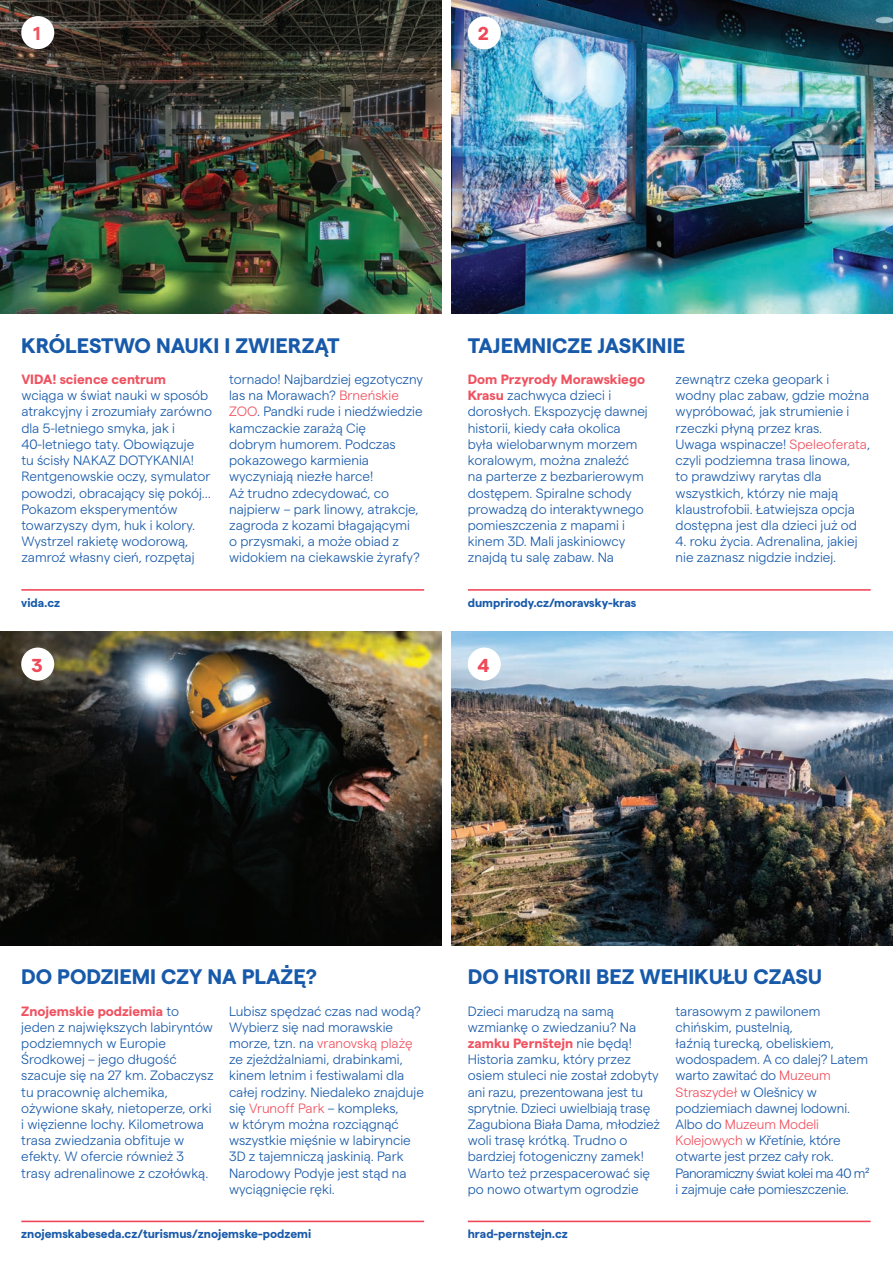
<style>
.page{position:relative;width:893px;height:1263px;background:#fff}
.page>*{position:absolute;margin:0;border:0;box-sizing:border-box;transform-origin:0 0}
.t1{font:700 21px "Matter SQ";color:#185aaa}
.t2{font:700 18.75px "Matter SQ";color:#ef4858}
.t3{font:700 18.75px "Matter SQ";color:#ef5260}
.t4{font:300 13.5px/16.2px "Matter SQ";color:#185aaa}
.t5{font:700 13.5px "Matter SQ";color:#ef5260}
.t6{font:700 12px "Matter";color:#185aaa}
.s1{color:#ef5260}
.s2{font-weight:700;color:#ef5260}
</style>
<div class="page">
<img style="left:452px;top:0;width:441px;height:314px">
<hr style="left:21px;top:589px;width:403px;height:2px;background:#ef4858">
<hr style="left:468px;top:589px;width:403px;height:2px;background:#ef4858">
<img style="left:0;top:0;width:441px;height:314px">
<div style="left:21px;top:16px;width:33px;height:33px;background:#fff;border-radius:50%"></div>
<div style="left:468px;top:16px;width:33px;height:33px;background:#fff;border-radius:50%"></div>
<img style="left:452px;top:631px;width:441px;height:314px">
<hr style="left:21px;top:1220px;width:403px;height:2px;background:#ef4858">
<hr style="left:468px;top:1220px;width:403px;height:2px;background:#ef4858">
<img style="left:0;top:631px;width:441px;height:314px">
<div style="left:21px;top:648px;width:33px;height:33px;background:#fff;border-radius:50%"></div>
<div style="left:468px;top:648px;width:33px;height:33px;background:#fff;border-radius:50%"></div>
<h2 class="t3" style="left:33px;top:20px;width:9px">1</h2>
<h2 class="t2" style="left:478px;top:20px;width:12px">2</h2>
<h1 class="t1" style="left:21px;top:330px;width:320px">KRÓLESTWO NAUKI I ZWIERZĄT</h1>
<h1 class="t1" style="left:468px;top:330px;width:219px">TAJEMNICZE JASKINIE</h1>
<p class="t5" style="left:21px;top:369px;width:146px">VIDA! science centrum</p>
<p class="t4" style="left:21px;top:386px;width:192px">wciąga w świat nauki w sposób atrakcyjny i zrozumiały zarówno dla 5-letniego smyka, jak i<br>40-letniego taty. Obowiązuje<br>tu ścisły NAKAZ DOTYKANIA!<br>Rentgenowskie oczy, symulator powodzi, obracający się pokój…<br>Pokazom eksperymentów towarzyszy dym, huk i kolory.<br>Wystrzel rakietę wodorową, zamroź własny cień, rozpętaj</p>
<p class="t4" style="left:229px;top:370px;width:195px">tornado! Najbardziej egzotyczny las na Morawach? <span class="s1">Brneńskie<br>ZOO</span>. Pandki rude i niedźwiedzie kamczackie zarażą Cię<br>dobrym humorem. Podczas pokazowego karmienia wyczyniają niezłe harce!<br>Aż trudno zdecydować, co najpierw – park linowy, atrakcje, zagroda z kozami błagającymi<br>o przysmaki, a może obiad z widokiem na ciekawskie żyrafy?</p>
<p class="t4" style="left:468px;top:370px;width:181px"><span class="s2">Dom Przyrody Morawskiego<br>Krasu</span> zachwyca dzieci i dorosłych. Ekspozycję dawnej historii, kiedy cała okolica była wielobarwnym morzem koralowym, można znaleźć<br>na parterze z bezbarierowym dostępem. Spiralne schody prowadzą do interaktywnego pomieszczenia z mapami i kinem 3D. Mali jaskiniowcy znajdą tu salę zabaw. Na</p>
<p class="t4" style="left:676px;top:370px;width:196px">zewnątrz czeka geopark i wodny plac zabaw, gdzie można wypróbować, jak strumienie i rzeczki płyną przez kras.<br>Uwaga wspinacze! <span class="s1">Speleoferata</span>, czyli podziemna trasa linowa,<br>to prawdziwy rarytas dla wszystkich, którzy nie mają klaustrofobii. Łatwiejsza opcja dostępna jest dla dzieci już od</p>
<p class="t4" style="left:676px;top:532px;width:183px">4. roku życia. Adrenalina, jakiej nie zaznasz nigdzie indziej.</p>
<p class="t6" style="left:21px;top:594px;width:40px">vida.cz</p>
<p class="t6" style="left:468px;top:594px;width:170px">dumprirody.cz/moravsky-kras</p>
<h2 class="t2" style="left:31px;top:651px;width:13px">3</h2>
<h2 class="t2" style="left:477px;top:651px;width:14px">4</h2>
<h1 class="t1" style="left:21px;top:961px;width:297px">DO PODZIEMI CZY NA PLAŻĘ?</h1>
<h1 class="t1" style="left:468px;top:961px;width:356px">DO HISTORII BEZ WEHIKUŁU CZASU</h1>
<p class="t4" style="left:21px;top:1002px;width:194px"><span class="s2">Znojemskie podziemia</span> to jeden z największych labiryntów podziemnych w Europie<br>Środkowej – jego długość szacuje się na 27 km. Zobaczysz tu pracownię alchemika, ożywione skały, nietoperze, orki i więzienne lochy. Kilometrowa trasa zwiedzania obfituje w efekty. W ofercie również 3 trasy adrenalinowe z czołówką.</p>
<p class="t4" style="left:229px;top:1002px;width:196px">Lubisz spędzać czas nad wodą?<br>Wybierz się nad morawskie morze, tzn. na <span class="s1">vranovską plażę </span>ze zjeżdżalniami, drabinkami, kinem letnim i festiwalami dla całej rodziny. Niedaleko znajduje się <span class="s1">Vrunoff Park</span> – kompleks,<br>w którym można rozciągnąć wszystkie mięśnie w labiryncie<br>3D z tajemniczą jaskinią. Park<br>Narodowy Podyje jest stąd na wyciągnięcie ręki.</p>
<p class="t4" style="left:468px;top:1002px;width:194px">Dzieci marudzą na samą wzmiankę o zwiedzaniu? Na <span class="s2">zamku Pernštejn</span> nie będą!<br>Historia zamku, który przez osiem stuleci nie został zdobyty ani razu, prezentowana jest tu sprytnie. Dzieci uwielbiają trasę<br>Zagubiona Biała Dama, młodzież woli trasę krótką. Trudno o bardziej fotogeniczny zamek!<br>Warto też przespacerować się po nowo otwartym ogrodzie</p>
<p class="t4" style="left:676px;top:1002px;width:195px">tarasowym z pawilonem chińskim, pustelnią,<br>łaźnią turecką, obeliskiem, wodospadem. A co dalej? Latem warto zawitać do <span class="s1">Muzeum<br>Straszydeł</span> w Olešnicy w podziemiach dawnej lodowni.<br>Albo do <span class="s1">Muzeum Modeli<br>Kolejowych</span> w Křetínie, które otwarte jest przez cały rok.<br>Panoramiczny świat kolei ma 40 m² i zajmuje całe pomieszczenie.</p>
<p class="t6" style="left:21px;top:1225px;width:291px">znojemskabeseda.cz/turismus/znojemske-podzemi</p>
<p class="t6" style="left:468px;top:1225px;width:102px">hrad-pernstejn.cz</p>
</div>
